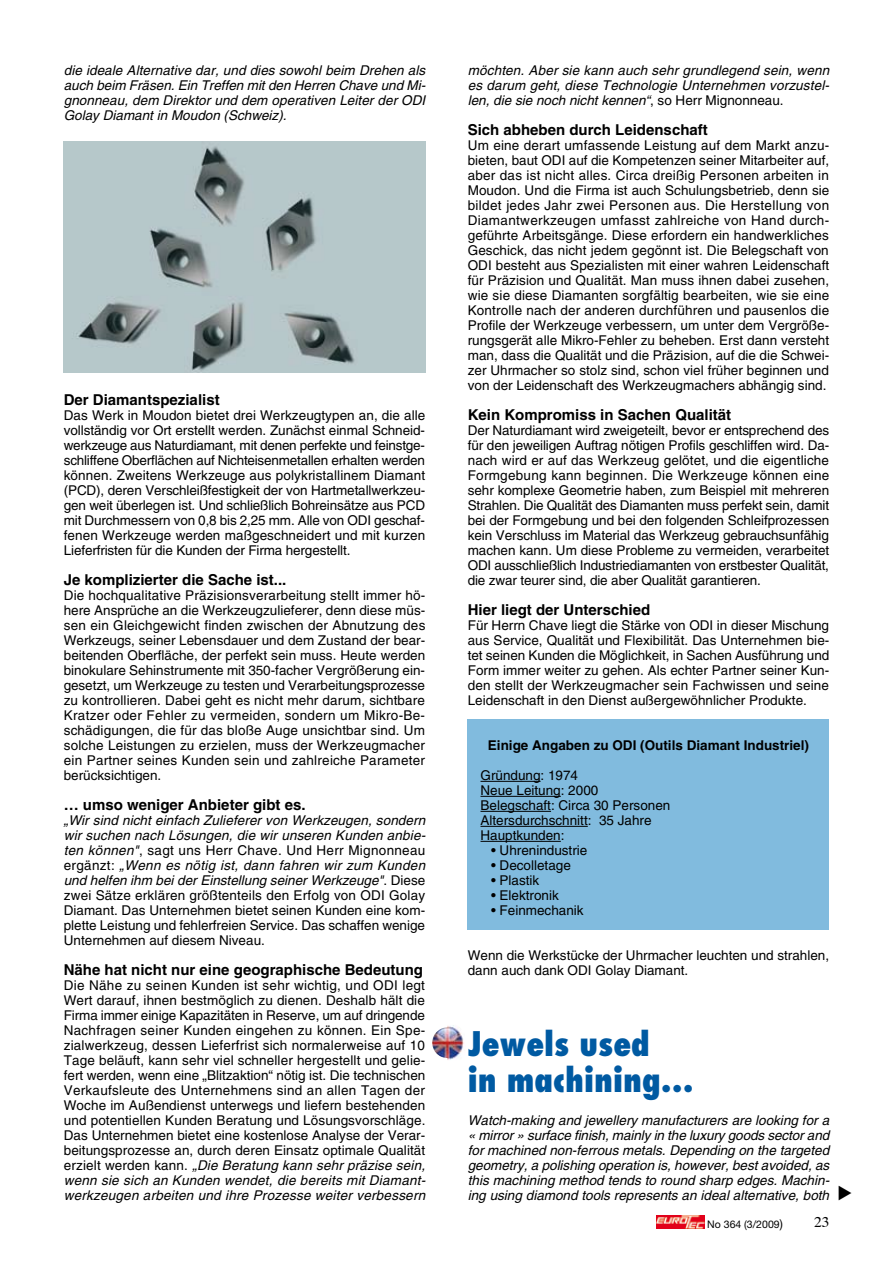
<style>
.page{position:relative;width:893px;height:1263px;background:#fff}
.page>*{position:absolute;margin:0;border:0;box-sizing:border-box;transform-origin:0 0}
.t1{font:800 condensed 33px/36px "Futura";color:#005aa2}
.t2{font:700 15px "Helvetica";color:#000}
.t3{font:13.5px/15px "Helvetica";color:#000;text-align:justify}
.t4{font:italic 13.5px/15px "Helvetica";color:#000;text-align:justify}
.t5{font:700 13.5px "Helvetica";color:#000}
.t6{font:10.5px "Helvetica Neue";color:#000}
.s1{font-style:italic}
.s2{font-style:normal}
.s3{font-size:12px}
</style>
<div class="page">
<svg style="left:656px;top:1215px;width:1px;height:13px"></svg>
<img style="left:657px;top:1215px;width:47px;height:13px">
<img style="left:64px;top:142px;width:361px;height:231px">
<div style="left:468px;top:720px;width:361px;height:210px;background:#81bbde"></div>
<hr style="left:480px;top:781px;width:61px;height:1px;background:#000">
<hr style="left:480px;top:796px;width:81px;height:1px;background:#000">
<hr style="left:480px;top:811px;width:71px;height:1px;background:#000">
<hr style="left:480px;top:826px;width:108px;height:1px;background:#000">
<hr style="left:480px;top:841px;width:81px;height:1px;background:#000">
<img style="left:432px;top:1025px;width:32px;height:35px">
<p class="t4" style="left:64px;top:63px;width:364px">die ideale Alternative dar, und dies sowohl beim Drehen als auch beim Fräsen. Ein Treffen mit den Herren Chave und Mi&shy;gnonneau, dem Direktor und dem operativen Leiter der ODI Golay Diamant in Moudon (Schweiz).</p>
<p class="t2" style="left:64px;top:390px;width:157px">Der Diamantspezialist</p>
<p class="t3" style="left:64px;top:408px;width:363px">Das Werk in Moudon bietet drei Werkzeugtypen an, die alle vollständig vor Ort erstellt werden. Zunächst einmal Schneid&shy;werkzeuge aus Naturdiamant, mit denen perfekte und feinstge&shy;schliffene Oberflächen auf Nichteisenmetallen erhalten werden können. Zweitens Werkzeuge aus polykristallinem Diamant (PCD), deren Verschleißfestigkeit der von Hartmetallwerkzeu&shy;gen weit überlegen ist. Und schließlich Bohreinsätze aus PCD mit Durchmessern von 0,8 bis 2,25 mm. Alle von ODI geschaf&shy;fenen Werkzeuge werden maßgeschneidert und mit kurzen Lieferfristen für die Kunden der Firma hergestellt.</p>
<p class="t2" style="left:64px;top:570px;width:224px">Je komplizierter die Sache ist...</p>
<p class="t3" style="left:64px;top:588px;width:363px">Die hochqualitative Präzisionsverarbeitung stellt immer hö&shy;here Ansprüche an die Werkzeugzulieferer, denn diese müs&shy;sen ein Gleichgewicht finden zwischen der Abnutzung des Werkzeugs, seiner Lebensdauer und dem Zustand der bear&shy;beitenden Oberfläche, der perfekt sein muss. Heute werden binokulare Sehinstrumente mit 350-facher Vergrößerung ein&shy;gesetzt, um Werkzeuge zu testen und Verarbeitungsprozesse zu kontrollieren. Dabei geht es nicht mehr darum, sichtbare Kratzer oder Fehler zu vermeiden, sondern um Mikro-Be&shy;schädigungen, die für das bloße Auge unsichtbar sind. Um solche Leistungen zu erzielen, muss der Werkzeugmacher ein Partner seines Kunden sein und zahlreiche Parameter berücksichtigen.</p>
<p class="t2" style="left:64px;top:795px;width:243px">… umso weniger Anbieter gibt es.</p>
<p class="t3" style="left:64px;top:813px;width:364px"><span class="s1">„Wir sind nicht einfach Zulieferer von Werkzeugen, sondern wir suchen nach Lösungen, die wir unseren Kunden anbie&shy;ten können"</span>, sagt uns Herr Chave. Und Herr Mignonneau ergänzt: <span class="s1">„Wenn es nötig ist, dann fahren wir zum Kunden und helfen ihm bei der Einstellung seiner Werkzeuge"</span>. Diese zwei Sätze erklären größtenteils den Erfolg von ODI Golay Diamant. Das Unternehmen bietet seinen Kunden eine kom&shy;plette Leistung und fehlerfreien Service. Das schaffen wenige Unternehmen auf diesem Niveau.</p>
<p class="t2" style="left:64px;top:960px;width:361px">Nähe hat nicht nur eine geographische Bedeutung</p>
<p class="t3" style="left:64px;top:978px;width:363px">Die Nähe zu seinen Kunden ist sehr wichtig, und ODI legt Wert darauf, ihnen bestmöglich zu dienen. Deshalb hält die Firma immer einige Kapazitäten in Reserve, um auf dringende Nachfragen seiner Kunden eingehen zu können. Ein Spe&shy;zialwerkzeug, dessen Lieferfrist sich normalerweise auf 10<br>Tage beläuft, kann sehr viel schneller hergestellt und gelie&shy;fert werden, wenn eine „Blitzaktion“ nötig ist. Die technischen Verkaufsleute des Unternehmens sind an allen Tagen der Woche im Außendienst unterwegs und liefern bestehenden und potentiellen Kunden Beratung und Lösungsvorschläge.<br>Das Unternehmen bietet eine kostenlose Analyse der Verar&shy;beitungsprozesse an, durch deren Einsatz optimale Qualität erzielt werden kann. <span class="s1">„Die Beratung kann sehr präzise sein, wenn sie sich an Kunden wendet, die bereits mit Diamant&shy;werkzeugen arbeiten und ihre Prozesse weiter verbessern</span></p>
<p class="t4" style="left:468px;top:63px;width:364px">möchten. Aber sie kann auch sehr grundlegend sein, wenn es darum geht, diese Technologie Unternehmen vorzustel&shy;len, die sie noch nicht kennen“<span class="s2">, so Herr Mignonneau.</span></p>
<p class="t2" style="left:468px;top:120px;width:242px">Sich abheben durch Leidenschaft</p>
<p class="t3" style="left:468px;top:138px;width:363px">Um eine derart umfassende Leistung auf dem Markt anzu&shy;bieten, baut ODI auf die Kompetenzen seiner Mitarbeiter auf, aber das ist nicht alles. Circa dreißig Personen arbeiten in Moudon. Und die Firma ist auch Schulungsbetrieb, denn sie bildet jedes Jahr zwei Personen aus. Die Herstellung von Diamantwerkzeugen umfasst zahlreiche von Hand durch&shy;geführte Arbeitsgänge. Diese erfordern ein handwerkliches Geschick, das nicht jedem gegönnt ist. Die Belegschaft von ODI besteht aus Spezialisten mit einer wahren Leidenschaft für Präzision und Qualität. Man muss ihnen dabei zusehen, wie sie diese Diamanten sorgfältig bearbeiten, wie sie eine Kontrolle nach der anderen durchführen und pausenlos die Profile der Werkzeuge verbessern, um unter dem Vergröße&shy;rungsgerät alle Mikro-Fehler zu beheben. Erst dann versteht man, dass die Qualität und die Präzision, auf die die Schwei&shy;zer Uhrmacher so stolz sind, schon viel früher beginnen und von der Leidenschaft des Werkzeugmachers abhängig sind.</p>
<p class="t2" style="left:468px;top:405px;width:265px">Kein Kompromiss in Sachen Qualität</p>
<p class="t3" style="left:468px;top:423px;width:363px">Der Naturdiamant wird zweigeteilt, bevor er entsprechend des für den jeweiligen Auftrag nötigen Profils geschliffen wird. Da&shy;nach wird er auf das Werkzeug gelötet, und die eigentliche Formgebung kann beginnen. Die Werkzeuge können eine sehr komplexe Geometrie haben, zum Beispiel mit mehreren Strahlen. Die Qualität des Diamanten muss perfekt sein, damit bei der Formgebung und bei den folgenden Schleifprozessen kein Verschluss im Material das Werkzeug gebrauchsunfähig machen kann. Um diese Probleme zu vermeiden, verarbeitet ODI ausschließlich Industriediamanten von erstbester Qualität, die zwar teurer sind, die aber Qualität garantieren.</p>
<p class="t2" style="left:468px;top:600px;width:184px">Hier liegt der Unterschied</p>
<p class="t3" style="left:468px;top:618px;width:363px">Für Herrn Chave liegt die Stärke von ODI in dieser Mischung aus Service, Qualität und Flexibilität. Das Unternehmen bie&shy;tet seinen Kunden die Möglichkeit, in Sachen Ausführung und Form immer weiter zu gehen. Als echter Partner seiner Kun&shy;den stellt der Werkzeugmacher sein Fachwissen und seine Leidenschaft in den Dienst außergewöhnlicher Produkte.</p>
<p class="t5" style="left:488px;top:737px;width:323px">Einige Angaben zu ODI (Outils Diamant Industriel)</p>
<p class="t3" style="left:480px;top:768px;width:191px;text-align:left">Gründung: 1974<br>Neue Leitung: 2000<br>Belegschaft: Circa 30 Personen<br>Altersdurchschnitt: 35 Jahre<br>Hauptkunden:</p>
<p class="t3" style="left:491px;top:843px;width:98px">• Uhrenindustrie</p>
<p class="t3" style="left:491px;top:858px;width:81px">• Decolletage</p>
<p class="t3" style="left:491px;top:873px;width:50px">• Plastik</p>
<p class="t3" style="left:491px;top:888px;width:69px">• Elektronik</p>
<p class="t3" style="left:491px;top:903px;width:94px">• Feinmechanik</p>
<p class="t3" style="left:468px;top:948px;width:363px">Wenn die Werkstücke der Uhrmacher leuchten und strahlen, dann auch dank ODI Golay Diamant.</p>
<h1 class="t1" style="left:468px;top:1025px;width:228px">Jewels used<br>in machining…</h1>
<p class="t4" style="left:468px;top:1113px;width:364px">Watch-making and jewellery manufacturers are looking for a « mirror » surface finish, mainly in the luxury goods sector and for machined non-ferrous metals. Depending on the targeted geometry, a polishing operation is, however, best avoided, as this machining method tends to round sharp edges. Machin&shy;ing using diamond tools represents an ideal alternative, both</p>
<p class="t6" style="left:707px;top:1218px;width:77px">No 364 (3/2009<span class="s3">)</span></p>
</div>
